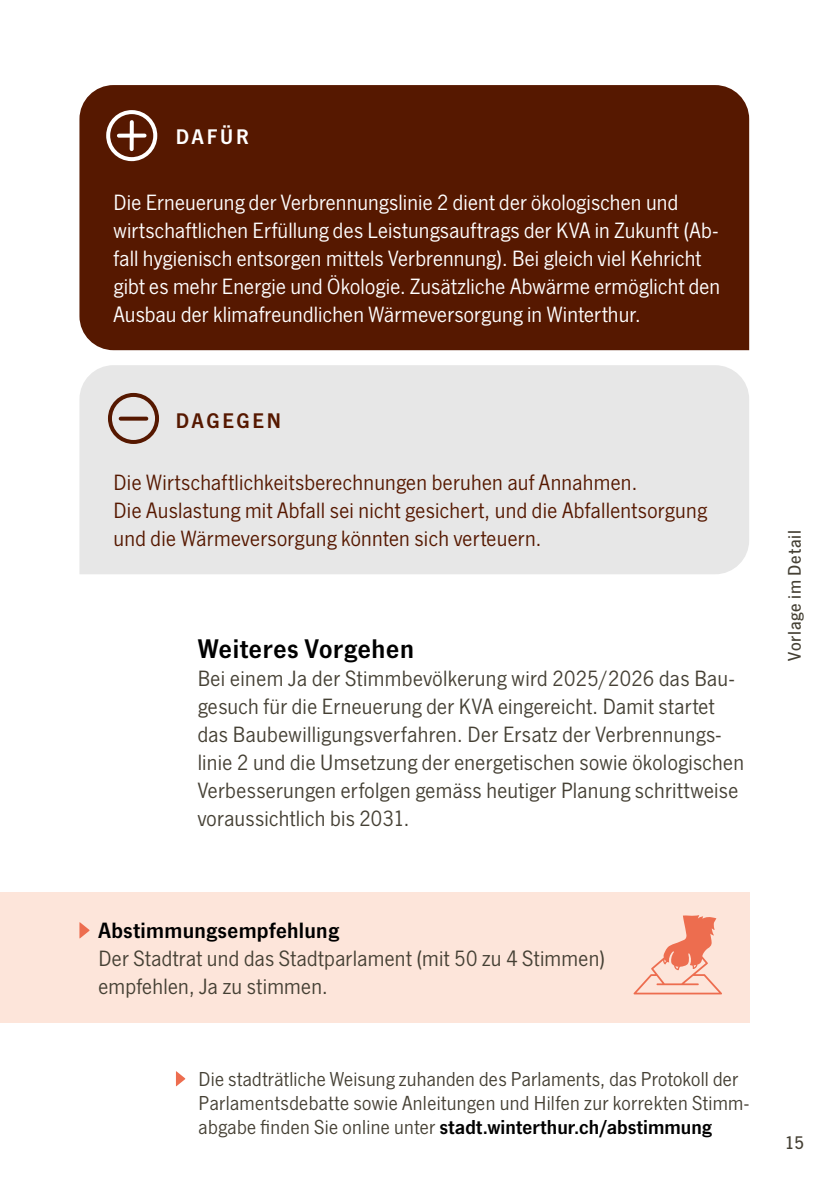
<style>
.page{position:relative;width:840px;height:1191px;background:#fff}
.page>*{position:absolute;margin:0;border:0;box-sizing:border-box;transform-origin:0 0}
.t1{font:28px "News Got Dem";letter-spacing:.025em;color:#000}
.t2{font:23px/28px "News Got";letter-spacing:.015em;color:#454034}
.t3{font:23px/28px "News Got";letter-spacing:.005em;color:#fff}
.t4{font:23px/28px "News Got";letter-spacing:.015em;color:#561800}
.t5{font:23px "News Got Dem";letter-spacing:.02em;color:#000}
.t6{font:22px "News Got Dem";letter-spacing:.115em;color:#561800}
.t7{font:22px "News Got Dem";letter-spacing:.125em;color:#fff}
.t8{font:21px/24px "News Got";letter-spacing:.015em;color:#454034}
.t9{font:21px "News Got Dem";letter-spacing:.005em;color:#000}
.t10{font:500 19px "News Got";letter-spacing:.035em;color:#454034}
.s1{font-family:"News Got";color:#454034}
</style>
<div class="page">
<div style="left:79px;top:85px;width:669px;height:265px;background:#561800"></div>
<svg style="left:119px;top:134px;width:25px;height:4px"></svg>
<div style="left:106px;top:110px;width:51px;height:51px;border:4px solid #fff;border-radius:50%"></div>
<svg style="left:130px;top:122px;width:4px;height:27px"></svg>
<div style="left:79px;top:365px;width:669px;height:209px;background:#e7e7e7"></div>
<svg style="left:121px;top:416px;width:25px;height:4px"></svg>
<div style="left:108px;top:393px;width:51px;height:51px;border:4px solid #561800;border-radius:50%"></div>
<svg style="left:176px;top:1071px;width:9px;height:15px"></svg>
<div style="left:0;top:892px;width:748px;height:130px;background:#fde5da"></div>
<svg style="left:79px;top:922px;width:11px;height:16px"></svg>
<svg style="left:633px;top:915px;width:88px;height:79px"></svg>
<p class="t7" style="left:176px;top:124px;width:74px">DAFÜR</p>
<p class="t3" style="left:113px;top:189px;width:608px">Die Erneuerung der Verbrennungslinie 2 dient der ökologischen und wirtschaftlichen Erfüllung des Leistungsauftrags der KVA in Zukunft (Ab&shy;fall hygienisch entsorgen mittels Verbrennung). Bei gleich viel Kehricht gibt es mehr Energie und Ökologie. Zusätzliche Abwärme ermöglicht den Ausbau der klimafreundlichen Wärmeversorgung in Winterthur.</p>
<p class="t6" style="left:176px;top:407px;width:107px">DAGEGEN</p>
<p class="t4" style="left:113px;top:469px;width:594px">Die Wirtschaftlichkeitsberechnungen beruhen auf Annahmen.<br>Die Auslastung mit Abfall sei nicht gesichert, und die Abfallentsorgung und die Wärmeversorgung könnten sich verteuern.</p>
<p class="t1" style="left:197px;top:632px;width:218px">Weiteres Vorgehen</p>
<p class="t2" style="left:197px;top:665px;width:547px">Bei einem Ja der Stimmbevölkerung wird 2025/2026 das Bau&shy;gesuch für die Erneuerung der KVA eingereicht. Damit startet das Baubewilligungsverfahren. Der Ersatz der Verbrennungs&shy;linie 2 und die Umsetzung der energetischen sowie ökologischen Verbesserungen erfolgen gemäss heutiger Planung schrittweise voraussichtlich bis 2031.</p>
<p class="t10" style="left:783px;top:660px;width:132px;rotate:-90deg">Vorlage im Detail</p>
<p class="t5" style="left:98px;top:917px;width:242px">Abstimmungsempfehlung</p>
<p class="t2" style="left:98px;top:945px;width:508px">Der Stadtrat und das Stadtparlament (mit 50 zu 4 Stimmen) empfehlen, Ja zu stimmen.</p>
<p class="t8" style="left:198px;top:1067px;width:551px">Die stadträtliche Weisung zuhanden des Parlaments, das Protokoll der<br>Parlamentsdebatte sowie Anleitungen und Hilfen zur korrekten Stimm-</p>
<p class="t9" style="left:198px;top:1115px;width:514px"><span class="s1">abgabe finden Sie online unter</span> stadt.winterthur.ch/abstimmung</p>
<p class="t10" style="left:784px;top:1132px;width:21px">15</p>
</div>
